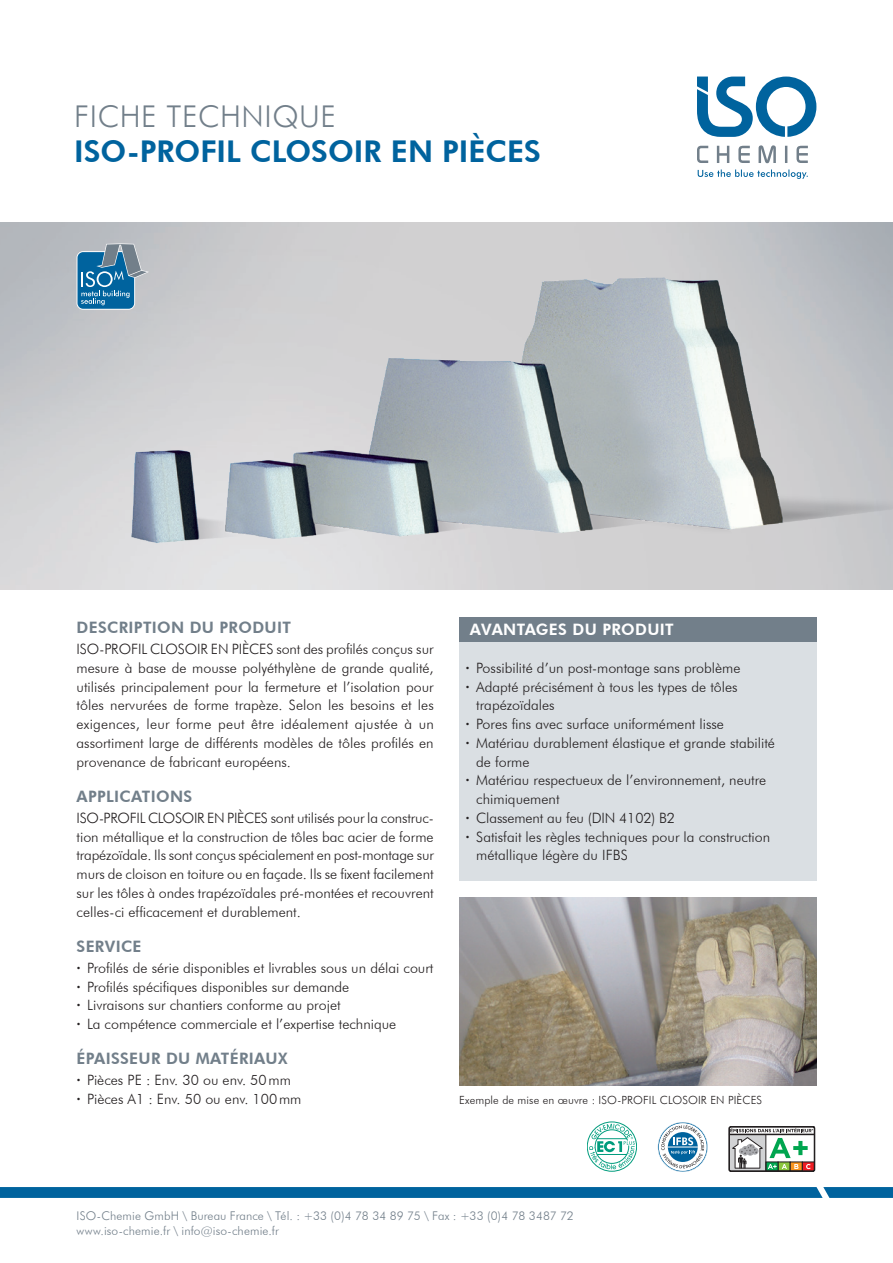
<style>
.page{position:relative;width:893px;height:1263px;background:#fff}
.page>*{position:absolute;margin:0;border:0;box-sizing:border-box;transform-origin:0 0}
.t1{font:800 30px "Futura BT";color:#00639e}
.t2{font:300 30px "Futura BT";letter-spacing:.02em;color:#727f8a}
.t3{font:800 15.75px "Futura BT";letter-spacing:.02em;color:#727f8a}
.t4{font:800 15.75px "Futura BT";letter-spacing:.02em;color:#fff}
.t5{font:300 14.25px/18.8px "Futura BT";color:#231f20;text-align:justify}
.t6{font:300 12px/15px "Futura BT";letter-spacing:.01em;color:#727f8a}
.t7{font:300 11.25px "Futura BT";letter-spacing:.01em;color:#231f20}
.s1{font-weight:800}
</style>
<div class="page">
<img style="left:74px;top:223px;width:819px;height:366px">
<svg style="left:77px;top:243px;width:72px;height:67px;background:#5b8faf"></svg>
<svg style="left:587px;top:1122px;width:50px;height:49px"></svg>
<svg style="left:658px;top:1122px;width:50px;height:49px"></svg>
<hr style="left:668px;top:1147px;width:30px;height:1px;background:#fff">
<svg style="left:729px;top:1126px;width:86px;height:45px"></svg>
<div style="left:459px;top:617px;width:357px;height:25px;background:#727f8a"></div>
<div style="left:459px;top:642px;width:357px;height:238px;background:#dadfe3"></div>
<svg style="left:459px;top:898px;width:357px;height:187px;background:#9e978d"></svg>
<svg style="left:697px;top:145px;width:111px;height:18px"></svg>
<svg style="left:698px;top:169px;width:110px;height:10px"></svg>
<svg style="left:697px;top:77px;width:119px;height:60px"></svg>
<svg style="left:0;top:1187px;width:893px;height:11px;background:#04659f"></svg>
<h1 class="t2" style="left:74px;top:98px;width:263px">FICHE TECHNIQUE</h1>
<h1 class="t1" style="left:74px;top:133px;width:468px">ISO-PROFIL CLOSOIR EN PIÈCES</h1>
<p class="t3" style="left:77px;top:618px;width:216px">DESCRIPTION DU PRODUIT</p>
<p class="t5" style="left:77px;top:639px;width:359px">ISO-PROFIL CLOSOIR EN PIÈCES sont des profilés conçus sur mesure à base de mousse polyéthylène de grande qualité, utilisés principalement pour la fermeture et l’isolation pour tôles nervurées de forme trapèze. Selon les besoins et les exigences, leur forme peut être idéalement ajustée à un assortiment large de différents modèles de tôles profilés en provenance de fabricant européens.</p>
<p class="t3" style="left:77px;top:787px;width:117px">APPLICATIONS</p>
<p class="t5" style="left:77px;top:808px;width:359px">ISO-PROFIL CLOSOIR EN PIÈCES sont utilisés pour la construc&shy;tion métallique et la construction de tôles bac acier de forme trapézoïdale. Ils sont conçus spécialement en post-montage sur murs de cloison en toiture ou en façade. Ils se fixent facilement sur les tôles à ondes trapézoïdales pré-montées et recouvrent celles-ci efficacement et durablement.</p>
<p class="t3" style="left:77px;top:937px;width:67px">SERVICE</p>
<p class="t5" style="left:77px;top:958px;width:358px;text-align:left"><span class="s1">·</span> Profilés de série disponibles et livrables sous un délai court <span class="s1">·</span> Profilés spécifiques disponibles sur demande<br><span class="s1">·</span> Livraisons sur chantiers conforme au projet<br><span class="s1">·</span> La compétence commerciale et l’expertise technique</p>
<p class="t3" style="left:77px;top:1049px;width:212px">ÉPAISSEUR DU MATÉRIAUX</p>
<p class="t5" style="left:77px;top:1071px;width:226px"><span class="s1">·</span> Pièces PE : Env. 30 ou env. 50mm<br><span class="s1">·</span> Pièces A1 : Env. 50 ou env. 100mm</p>
<p class="t4" style="left:470px;top:620px;width:205px">AVANTAGES DU PRODUIT</p>
<p class="t5" style="left:466px;top:658px;width:276px"><span class="s1">·</span> Possibilité d’un post-montage sans problème</p>
<p class="t5" style="left:466px;top:677px;width:274px"><span class="s1">·</span> Adapté précisément à tous les types de tôles</p>
<p class="t5" style="left:476px;top:696px;width:80px">trapézoïdales</p>
<p class="t5" style="left:466px;top:714px;width:260px"><span class="s1">·</span> Pores fins avec surface uniformément lisse</p>
<p class="t5" style="left:466px;top:733px;width:311px"><span class="s1">·</span> Matériau durablement élastique et grande stabilité</p>
<p class="t5" style="left:476px;top:752px;width:55px">de forme</p>
<p class="t5" style="left:466px;top:771px;width:302px"><span class="s1">·</span> Matériau respectueux de l’environnement, neutre</p>
<p class="t5" style="left:476px;top:789px;width:85px">chimiquement</p>
<p class="t5" style="left:466px;top:808px;width:211px"><span class="s1">·</span> Classement au feu (DIN 4102) B2</p>
<p class="t5" style="left:466px;top:827px;width:306px"><span class="s1">·</span> Satisfait les règles techniques pour la construction</p>
<p class="t5" style="left:476px;top:846px;width:153px">métallique légère du IFBS</p>
<p class="t7" style="left:459px;top:1093px;width:304px">Exemple de mise en œuvre : ISO-PROFIL CLOSOIR EN PIÈCES</p>
<p class="t6" style="left:77px;top:1208px;width:499px">ISO-Chemie GmbH \ Bureau France \ Tél. : +33 (0)4 78 34 89 75 \ Fax : +33 (0)4 78 3487 72 www.iso-chemie.fr \ info@iso-chemie.fr</p>
</div>
